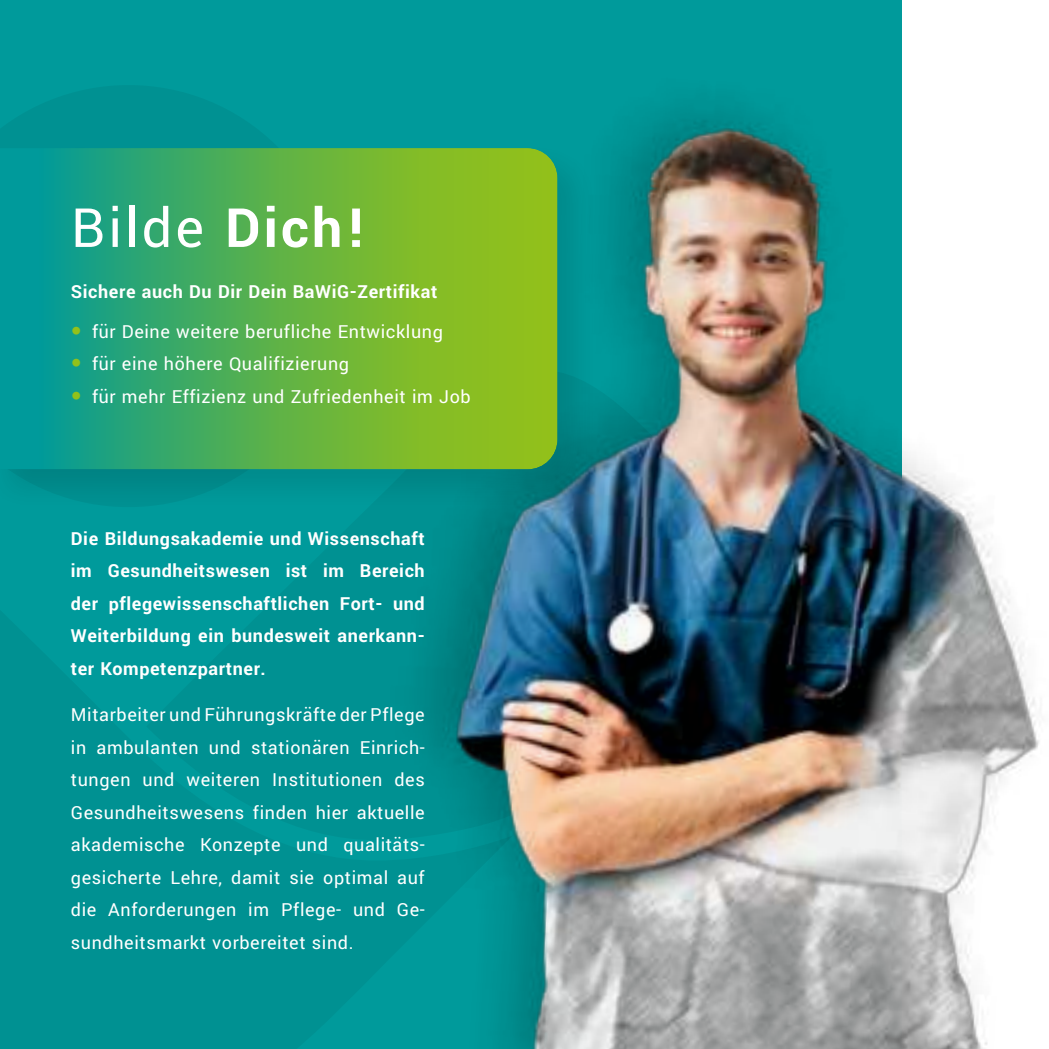
<style>
.page{position:relative;width:1049px;height:1049px;background:#fff}
.page>*{position:absolute;margin:0;border:0;box-sizing:border-box;transform-origin:0 0}
.t1{font:60px "Yantramanav";letter-spacing:.05em;color:#fff}
.t2{font:20px/32.5px "Yantramanav";letter-spacing:.03em;color:#fff}
.t3{font:700 20px/32.5px "Yantramanav";letter-spacing:.03em;color:#fff;text-align:justify}
.s1{font-weight:700}
</style>
<div class="page">
<svg style="left:0;top:64px;width:102px;height:78px;background:#009596"></svg>
<svg style="left:0;top:510px;width:102px;height:539px;background:#009394"></svg>
<img style="left:102px;top:0;width:937px;height:1049px">
<div style="left:0;top:142px;width:598px;height:368px;background:#000;opacity:.1"></div>
<img style="left:0;top:149px;width:557px;height:320px">
<svg style="left:73px;top:326px;width:7px;height:8px"></svg>
<svg style="left:73px;top:359px;width:7px;height:8px"></svg>
<svg style="left:73px;top:391px;width:7px;height:8px"></svg>
<h1 class="t1" style="left:71px;top:204px;width:298px">Bilde <span class="s1">Dich!</span></h1>
<p class="t3" style="left:71px;top:277px;width:368px">Sichere auch Du Dir Dein BaWiG-Zertifikat</p>
<p class="t2" style="left:92px;top:317px;width:380px">für Deine weitere berufliche Entwicklung für eine höhere Qualifizierung<br>für mehr Effizienz und Zufriedenheit im Job</p>
<p class="t3" style="left:71px;top:523px;width:355px">Die Bildungsakademie und Wissenschaft im Gesundheitswesen ist im Bereich der pflegewissenschaftlichen Fort- und Weiterbildung ein bundesweit anerkann&shy;ter Kompetenzpartner.</p>
<p class="t2" style="left:71px;top:700px;width:355px;text-align:justify">Mitarbeiter und Führungskräfte der Pflege in ambulanten und stationären Einrich&shy;tungen und weiteren Institutionen des Gesundheitswesens finden hier aktuelle akademische Konzepte und qualitäts&shy;gesicherte Lehre, damit sie optimal auf die Anforderungen im Pflege- und Ge&shy;sundheitsmarkt vorbereitet sind.</p>
</div>
